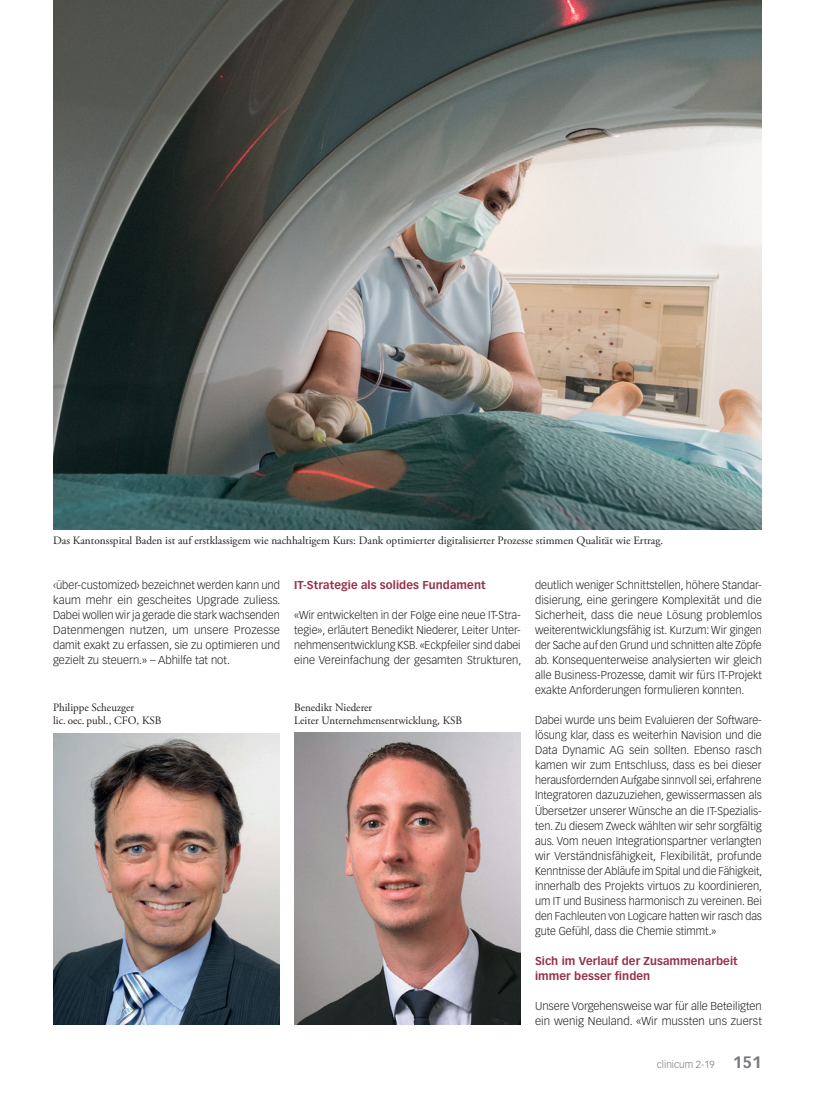
<style>
.page{position:relative;width:815px;height:1099px;background:#fff}
.page>*{position:absolute;margin:0;border:0;box-sizing:border-box;transform-origin:0 0}
.Lauftext{font:300 11.25px/15px "Vectora LT Std";color:#231f20;text-align:justify}
.Legende{font:11.25px/13.5px "Adobe Garamond Pro";color:#231f20}
.ZT_MM{font:700 11.25px/15px "Vectora LT Std";letter-spacing:.005em;color:#983249}
.t1{font:300 10px "Vectora LT Std";color:#76787b}
.s1{font-weight:700;font-size:16.25px}
</style>
<div class="page">
<img style="left:53px;top:733px;width:227px;height:291px">
<img style="left:294px;top:732px;width:227px;height:292px">
<img style="left:53px;top:0;width:709px;height:529px">
<p class="Legende" style="left:53px;top:534px;width:612px">Das Kantonsspital Baden ist auf erstklassigem wie nachhaltigem Kurs: Dank optimierter digitalisierter Prozesse stimmen Qualität wie Ertrag.</p>
<p class="Lauftext" style="left:53px;top:578px;width:229px">‹über-customized› bezeichnet werden kann und kaum mehr ein gescheites Upgrade zuliess.<br>Dabei wollen wir ja gerade die stark wachsenden Datenmengen nutzen, um unsere Prozesse damit exakt zu erfassen, sie zu optimieren und gezielt zu steuern.» – Abhilfe tat not.</p>
<p class="ZT_MM" style="left:294px;top:578px;width:193px">IT-Strategie als solides Fundament</p>
<p class="Lauftext" style="left:535px;top:578px;width:228px">deutlich weniger Schnittstellen, höhere Standar&shy;disierung, eine geringere Komplexität und die Sicherheit, dass die neue Lösung problemlos weiterentwicklungsfähig ist. Kurzum: Wir gingen der Sache auf den Grund und schnitten alte Zöpfe ab. Konsequenterweise analysierten wir gleich alle Business-Prozesse, damit wir fürs IT-Projekt exakte Anforderungen formulieren konnten.</p>
<p class="Lauftext" style="left:535px;top:713px;width:229px">Dabei wurde uns beim Evaluieren der Software&shy;lösung klar, dass es weiterhin Navision und die Data Dynamic AG sein sollten. Ebenso rasch kamen wir zum Entschluss, dass es bei dieser herausfordernden Aufgabe sinnvoll sei, erfahrene Integratoren dazuzuziehen, gewissermassen als Übersetzer unserer Wünsche an die IT-Spezialis&shy;ten. Zu diesem Zweck wählten wir sehr sorgfältig aus. Vom neuen Integrationspartner verlangten wir Verständnisfähigkeit, Flexibilität, profunde Kenntnisse der Abläufe im Spital und die Fähigkeit, innerhalb des Projekts virtuos zu koordinieren, um IT und Business harmonisch zu vereinen. Bei den Fachleuten von Logicare hatten wir rasch das gute Gefühl, dass die Chemie stimmt.»</p>
<p class="ZT_MM" style="left:535px;top:953px;width:204px">Sich im Verlauf der Zusammenarbeit immer besser finden</p>
<p class="Lauftext" style="left:535px;top:998px;width:228px">Unsere Vorgehensweise war für alle Beteiligten ein wenig Neuland. «Wir mussten uns zuerst</p>
<p class="Lauftext" style="left:294px;top:608px;width:229px">«Wir entwickelten in der Folge eine neue IT-Stra&shy;tegie», erläutert Benedikt Niederer, Leiter Unter&shy;nehmensentwicklung KSB. «Eckpfeiler sind dabei eine Vereinfachung der gesamten Strukturen,</p>
<p class="Legende" style="left:53px;top:701px;width:110px">Philippe Scheuzger<br>lic. oec. publ., CFO, KSB</p>
<p class="Legende" style="left:294px;top:701px;width:170px">Benedikt Niederer<br>Leiter Unternehmensentwicklung, KSB</p>
<p class="t1" style="left:657px;top:1058px;width:106px">clinicum 2-19 <span class="s1">151</span></p>
</div>
